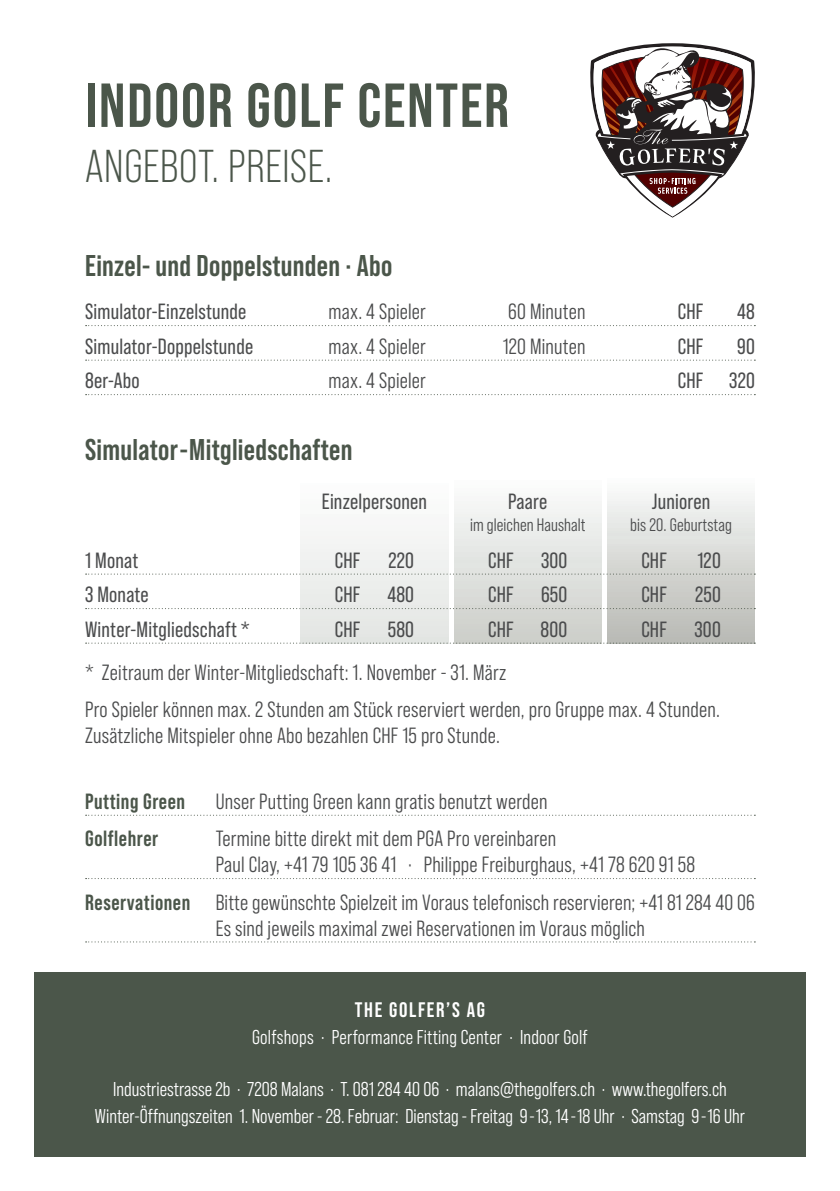
<style>
.page{position:relative;width:840px;height:1191px;background:#fff}
.page>*{position:absolute;margin:0;border:0;box-sizing:border-box;transform-origin:0 0}
.t1{font:700 62px "Bebas Neue Pro";letter-spacing:.03em;color:#4b564a}
.t2{font:46px "Bebas Neue Pro";letter-spacing:.015em;color:#4b564a}
.t3{font:700 30px "Bebas Neue Pro";letter-spacing:.01em;color:#4b564a}
.t4{font:22px/26px "Bebas Neue Pro Middle";letter-spacing:.01em;color:#4b4c4d}
.t5{font:22px "Bebas Neue Pro";letter-spacing:.01em;color:#4b4c4d}
.t6{font:700 22px "Bebas Neue Pro";letter-spacing:.025em;color:#4b564a}
.t7{font:700 21px "Bebas Neue Pro";letter-spacing:.08em;color:#fff}
.t8{font:20px/26.8px "Bebas Neue Pro Middle";color:#fff;text-align:center}
.t9{font:18px "Bebas Neue Pro Middle";letter-spacing:.005em;color:#4b4c4d}
.s1{font-family:"Bebas Neue Pro";font-weight:700;color:#4b564a}
</style>
<div class="page">
<div style="left:607px;top:476px;width:147px;height:167px;background:linear-gradient(to bottom,#fbfdfc,#b7b8b2)"></div>
<div style="left:454px;top:476px;width:147px;height:167px;background:linear-gradient(to bottom,#fdfefd,#cbcdc8)"></div>
<div style="left:300px;top:476px;width:148px;height:167px;background:linear-gradient(to bottom,#fefefe,#e2e5e2)"></div>
<svg style="left:86px;top:325px;width:669px;height:1px"></svg>
<svg style="left:86px;top:360px;width:669px;height:1px"></svg>
<svg style="left:86px;top:394px;width:669px;height:1px"></svg>
<svg style="left:86px;top:573px;width:669px;height:1px"></svg>
<svg style="left:86px;top:608px;width:669px;height:1px"></svg>
<svg style="left:86px;top:642px;width:669px;height:1px"></svg>
<svg style="left:86px;top:814px;width:669px;height:1px"></svg>
<svg style="left:86px;top:878px;width:669px;height:1px"></svg>
<svg style="left:86px;top:941px;width:669px;height:1px"></svg>
<svg style="left:590px;top:43px;width:164px;height:175px"></svg>
<div style="left:34px;top:972px;width:771px;height:185px;background:#4b564a"></div>
<h1 class="t1" style="left:85px;top:70px;width:425px">INDOOR GOLF CENTER</h1>
<h2 class="t2" style="left:85px;top:141px;width:249px">ANGEBOT. PREISE.</h2>
<h3 class="t3" style="left:85px;top:249px;width:308px">Einzel- und Doppelstunden · Abo</h3>
<p class="t5" style="left:85px;top:299px;width:163px">Simulator-Einzelstunde</p>
<p class="t4" style="left:328px;top:299px;width:99px">max. 4 Spieler</p>
<p class="t4" style="left:508px;top:299px;width:79px">60 Minuten</p>
<p class="t5" style="left:677px;top:299px;width:27px">CHF</p>
<p class="t5" style="left:736px;top:299px;width:19px">48</p>
<p class="t5" style="left:85px;top:334px;width:169px">Simulator-Doppelstunde</p>
<p class="t4" style="left:328px;top:333px;width:99px">max. 4 Spieler</p>
<p class="t4" style="left:502px;top:333px;width:84px">120 Minuten</p>
<p class="t5" style="left:677px;top:334px;width:27px">CHF</p>
<p class="t5" style="left:736px;top:334px;width:19px">90</p>
<p class="t5" style="left:85px;top:368px;width:56px">8er-Abo</p>
<p class="t4" style="left:328px;top:368px;width:99px">max. 4 Spieler</p>
<p class="t5" style="left:677px;top:368px;width:78px">CHF 320</p>
<h3 class="t3" style="left:85px;top:432px;width:269px">Simulator-Mitgliedschaften</h3>
<p class="t5" style="left:321px;top:488px;width:107px">Einzelpersonen</p>
<p class="t5" style="left:508px;top:488px;width:41px">Paare</p>
<p class="t5" style="left:651px;top:488px;width:60px">Junioren</p>
<p class="t9" style="left:470px;top:514px;width:117px">im gleichen Haushalt</p>
<p class="t9" style="left:630px;top:514px;width:103px">bis 20. Geburtstag</p>
<p class="t5" style="left:85px;top:548px;width:55px">1 Monat</p>
<p class="t5" style="left:334px;top:548px;width:27px">CHF</p>
<p class="t5" style="left:388px;top:548px;width:27px">220</p>
<p class="t5" style="left:488px;top:548px;width:81px">CHF 300</p>
<p class="t5" style="left:641px;top:548px;width:27px">CHF</p>
<p class="t5" style="left:697px;top:548px;width:25px">120</p>
<p class="t5" style="left:85px;top:582px;width:65px">3 Monate</p>
<p class="t5" style="left:334px;top:582px;width:81px">CHF 480</p>
<p class="t5" style="left:488px;top:582px;width:81px">CHF 650</p>
<p class="t5" style="left:641px;top:582px;width:27px">CHF</p>
<p class="t5" style="left:694px;top:582px;width:27px">250</p>
<p class="t5" style="left:85px;top:617px;width:166px">Winter-Mitgliedschaft *</p>
<p class="t5" style="left:334px;top:617px;width:81px">CHF 580</p>
<p class="t5" style="left:488px;top:617px;width:81px">CHF 800</p>
<p class="t5" style="left:641px;top:617px;width:81px">CHF 300</p>
<p class="t4" style="left:85px;top:653px;width:636px;line-height:37.4px">* Zeitraum der Winter-Mitgliedschaft: 1. November - 31. März<br>Pro Spieler können max. 2 Stunden am Stück reserviert werden, pro Gruppe max. 4 Stunden.</p>
<p class="t4" style="left:85px;top:722px;width:416px">Zusätzliche Mitspieler ohne Abo bezahlen CHF 15 pro Stunde.</p>
<p class="t6" style="left:85px;top:789px;width:101px">Putting Green</p>
<p class="t4" style="left:215px;top:788px;width:333px">Unser Putting Green kann gratis benutzt werden</p>
<p class="t6" style="left:85px;top:826px;width:74px">Golflehrer</p>
<p class="t4" style="left:215px;top:825px;width:480px">Termine bitte direkt mit dem PGA Pro vereinbaren<br>Paul Clay, +41 79 105 36 41 · Philippe Freiburghaus, +41 78 620 91 58</p>
<p class="t4" style="left:215px;top:889px;width:540px;text-indent:-130px"><span class="s1">Reservationen</span> Bitte gewünschte Spielzeit im Voraus telefonisch reservieren; +41 81 284 40 06<br>Es sind jeweils maximal zwei Reservationen im Voraus möglich</p>
<p class="t7" style="left:355px;top:997px;width:131px">THE GOLFER’S AG</p>
<p class="t8" style="left:252px;top:1023px;width:337px">Golfshops · Performance Fitting Center · Indoor Golf</p>
<p class="t8" style="left:95px;top:1075px;width:651px">Industriestrasse 2b · 7208 Malans · T. 081 284 40 06 · malans@thegolfers.ch · www.thegolfers.ch<br>Winter-Öffnungszeiten 1. November - 28. Februar: Dienstag - Freitag 9-13, 14-18 Uhr · Samstag 9-16 Uhr</p>
</div>
